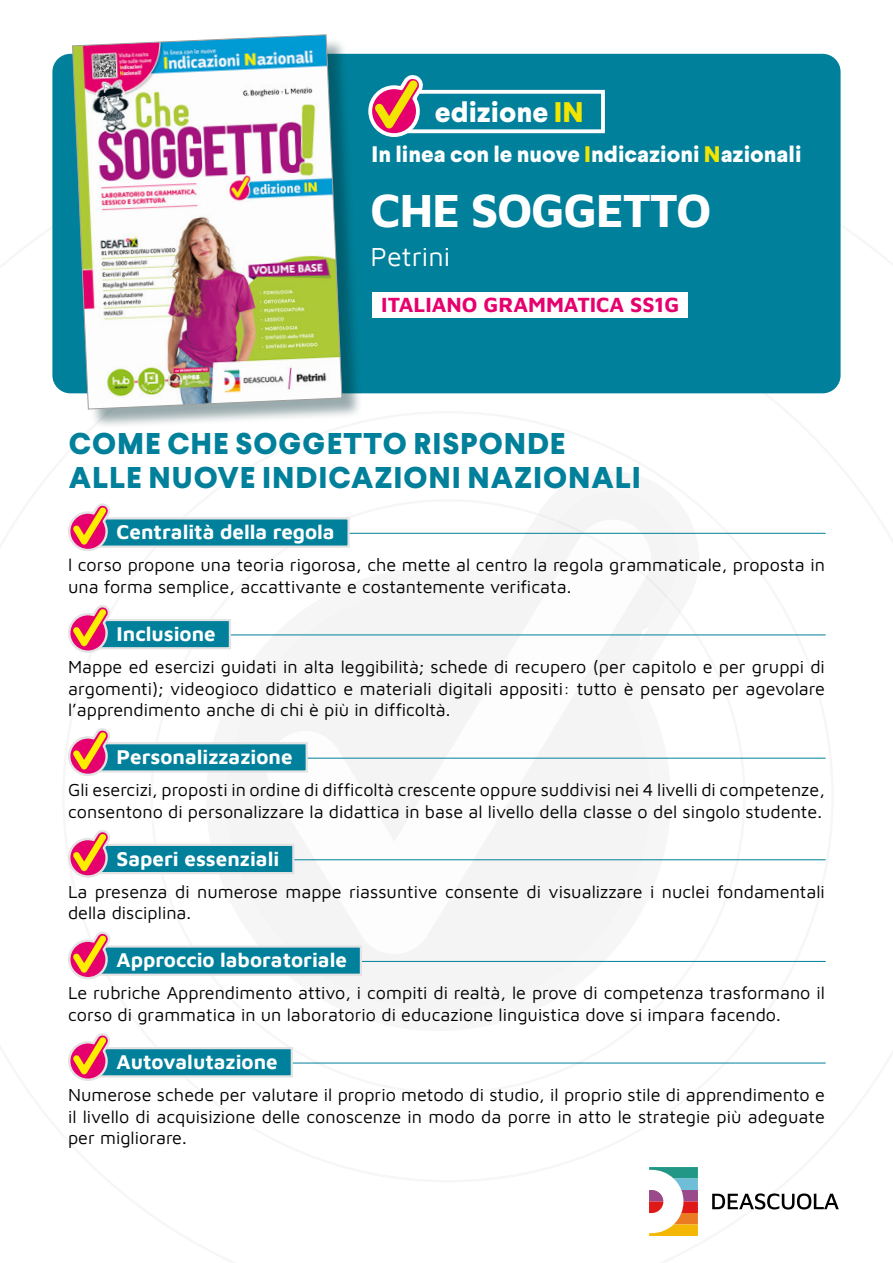
<style>
.page{position:relative;width:893px;height:1263px;background:#fff}
.page>*{position:absolute;margin:0;border:0;box-sizing:border-box;transform-origin:0 0}
.t1{font:700 48px "Maven Pro";letter-spacing:-.03em;color:#fff}
.t2{font:800 30px/33.8px "Larsseit";letter-spacing:.03em;color:#00809a}
.t3{font:800 28.35px "Larsseit";color:#fff}
.t4{font:27px "Maven Pro";color:#fff}
.t5{font:800 22.5px "Larsseit";color:#fff}
.t6{font:700 21.15px "Maven Pro";color:#e6006d}
.t7{font:700 20.55px "Maven Pro";color:#fff}
.t8{font:18px/21.6px "Maven Pro";color:#000}
.s1{color:#f2e500}
</style>
<div class="page">
<svg style="left:206px;top:491px;width:493px;height:520px"></svg>
<svg style="left:261px;top:520px;width:394px;height:434px;fill:#f4f4f4"></svg>
<svg style="left:537px;top:513px;width:144px;height:101px"></svg>
<div style="left:52px;top:54px;width:789px;height:339px;background:#00809a;border-radius:18px"></div>
<svg style="left:649px;top:1167px;width:49px;height:69px"></svg>
<svg style="left:712px;top:1193px;width:127px;height:16px"></svg>
<div style="left:387px;top:90px;width:218px;height:43px;border:4px solid #fff"></div>
<svg style="left:368px;top:75px;width:59px;height:62px"></svg>
<div style="left:75px;top:37px;width:287px;height:393px;background:#002b30;opacity:.4"></div>
<img style="left:72px;top:34px;width:270px;height:375px">
<hr style="left:104px;top:533px;width:722px;height:1px;background:#00809a">
<div style="left:84px;top:518px;width:265px;height:29px;background:#00809a"></div>
<div style="left:83px;top:517px;width:267px;height:31px;border:2px solid #e3e3e3"></div>
<svg style="left:68px;top:503px;width:45px;height:48px"></svg>
<hr style="left:104px;top:634px;width:722px;height:1px;background:#00809a">
<div style="left:84px;top:620px;width:146px;height:28px;background:#00809a"></div>
<div style="left:83px;top:619px;width:148px;height:30px;border:2px solid #e3e3e3"></div>
<svg style="left:68px;top:605px;width:45px;height:48px"></svg>
<hr style="left:104px;top:758px;width:722px;height:1px;background:#00809a">
<div style="left:84px;top:743px;width:223px;height:28px;background:#00809a"></div>
<div style="left:83px;top:742px;width:225px;height:30px;border:2px solid #e3e3e3"></div>
<svg style="left:68px;top:728px;width:45px;height:48px"></svg>
<hr style="left:104px;top:859px;width:722px;height:1px;background:#00809a">
<div style="left:84px;top:845px;width:209px;height:28px;background:#00809a"></div>
<div style="left:83px;top:844px;width:211px;height:30px;border:2px solid #e3e3e3"></div>
<svg style="left:68px;top:830px;width:45px;height:48px"></svg>
<hr style="left:104px;top:961px;width:722px;height:1px;background:#00809a">
<div style="left:84px;top:946px;width:277px;height:29px;background:#00809a"></div>
<div style="left:83px;top:945px;width:279px;height:31px;border:2px solid #e3e3e3"></div>
<svg style="left:68px;top:931px;width:45px;height:48px"></svg>
<hr style="left:104px;top:1063px;width:722px;height:1px;background:#00809a">
<div style="left:84px;top:1048px;width:208px;height:28px;background:#00809a"></div>
<div style="left:83px;top:1047px;width:210px;height:30px;border:2px solid #e3e3e3"></div>
<svg style="left:68px;top:1033px;width:45px;height:48px"></svg>
<div style="left:373px;top:292px;width:315px;height:26px;background:#fff"></div>
<h3 class="t3" style="left:435px;top:93px;width:150px">edizione <span class="s1">IN</span></h3>
<p class="t5" style="left:372px;top:140px;width:431px">In linea con le nuove <span class="s1">I</span>ndicazioni <span class="s1">N</span>azionali</p>
<h1 class="t1" style="left:371px;top:177px;width:343px">CHE SOGGETTO</h1>
<h3 class="t4" style="left:371px;top:238px;width:81px">Petrini</h3>
<p class="t6" style="left:381px;top:290px;width:300px">ITALIANO GRAMMATICA SS1G</p>
<h2 class="t2" style="left:69px;top:427px;width:573px">COME CHE SOGGETTO RISPONDE<br>ALLE NUOVE INDICAZIONI NAZIONALI</h2>
<p class="t7" style="left:117px;top:518px;width:220px">Centralità della regola</p>
<p class="t8" style="left:68px;top:553px;width:758px">l corso propone una teoria rigorosa, che mette al centro la regola grammaticale, proposta in una forma semplice, accattivante e costantemente verificata.</p>
<p class="t7" style="left:117px;top:619px;width:101px">Inclusione</p>
<p class="t8" style="left:68px;top:655px;width:758px;text-align:justify">Mappe ed esercizi guidati in alta leggibilità; schede di recupero (per capitolo e per gruppi di argomenti); videogioco didattico e materiali digitali appositi: tutto è pensato per agevolare l’apprendimento anche di chi è più in difficoltà.</p>
<p class="t7" style="left:117px;top:742px;width:177px">Personalizzazione</p>
<p class="t8" style="left:68px;top:778px;width:758px">Gli esercizi, proposti in ordine di difficoltà crescente oppure suddivisi nei 4 livelli di competenze, consentono di personalizzare la didattica in base al livello della classe o del singolo studente.</p>
<p class="t7" style="left:117px;top:844px;width:164px">Saperi essenziali</p>
<p class="t8" style="left:68px;top:880px;width:758px">La presenza di numerose mappe riassuntive consente di visualizzare i nuclei fondamentali della disciplina.</p>
<p class="t7" style="left:117px;top:946px;width:232px">Approccio laboratoriale</p>
<p class="t8" style="left:68px;top:981px;width:758px">Le rubriche Apprendimento attivo, i compiti di realtà, le prove di competenza trasformano il corso di grammatica in un laboratorio di educazione linguistica dove si impara facendo.</p>
<p class="t7" style="left:117px;top:1047px;width:163px">Autovalutazione</p>
<p class="t8" style="left:68px;top:1083px;width:758px;text-align:justify">Numerose schede per valutare il proprio metodo di studio, il proprio stile di apprendimento e il livello di acquisizione delle conoscenze in modo da porre in atto le strategie più adeguate per migliorare.</p>
</div>
